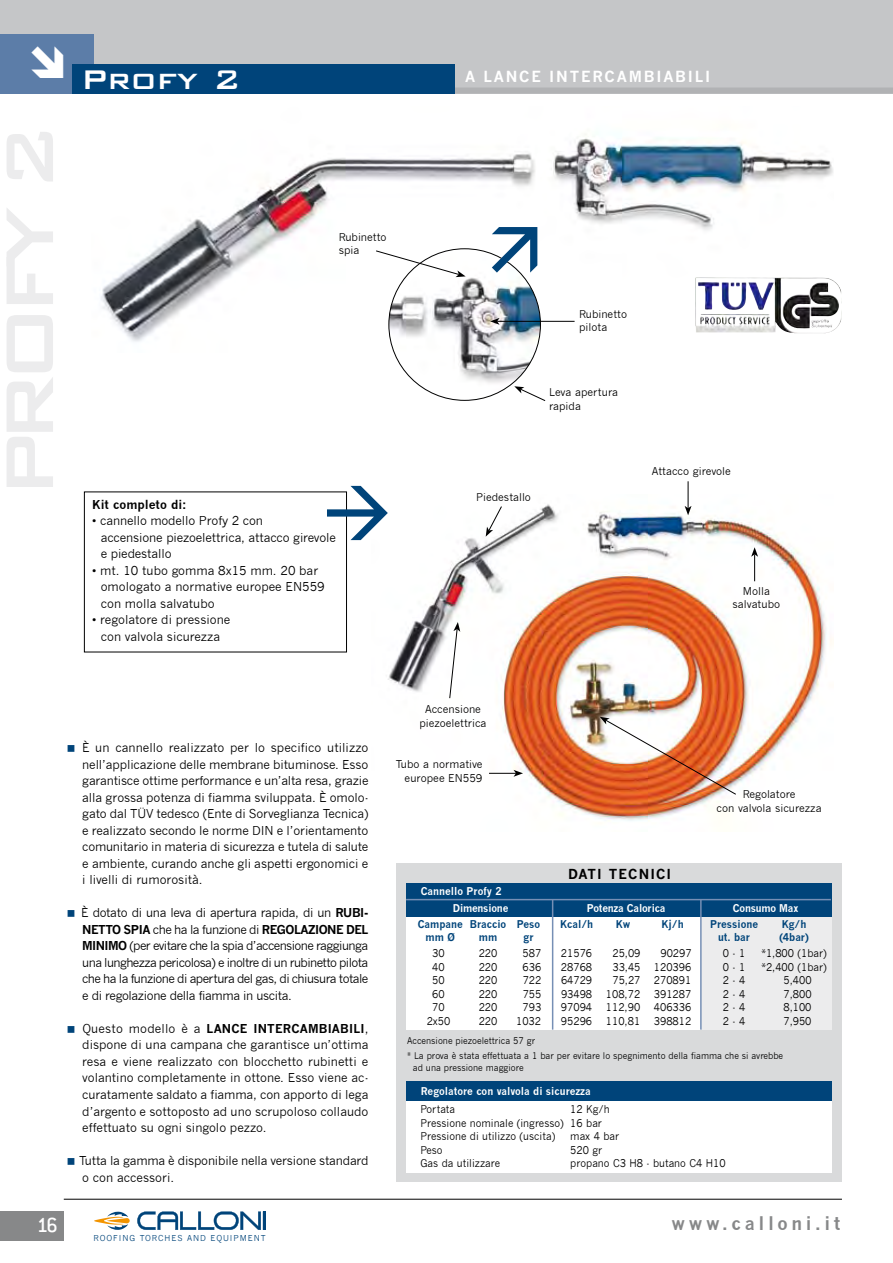
<style>
.page{position:relative;width:893px;height:1263px;background:#fff}
.page>*{position:absolute;margin:0;border:0;box-sizing:border-box;transform-origin:0 0}
.t1{font:500 36px "Bank Gothic BT";color:#fff}
.t2{font:500 22.5px "Conduit ITC";color:#fff}
.t3{font:700 18px "News Gothic";color:#878889}
.t4{font:700 15px "News Gothic";letter-spacing:.12em;color:#fff}
.t5{font:700 13.5px "News Gothic";letter-spacing:.085em;color:#000}
.t6{font:12px/16.5px "News Gothic";letter-spacing:-.01em;color:#000;text-align:justify}
.t7{font:700 12px "News Gothic";color:#000}
.t8{font:10.5px "News Gothic";color:#000;scale:.95 1}
.t9{font:10.5px/13.5px "News Gothic";color:#000;text-align:center}
.t10{font:700 10.5px/16.5px "News Gothic";letter-spacing:-.015em;color:#fff;scale:.95 1}
.t11{font:700 10.5px "News Gothic";color:#00447a;scale:.95 1}
.t12{font:9px/15px "News Gothic";color:#000;scale:.95 1}
.t13{font:7.95px "News Gothic";letter-spacing:.12em;color:#00447a}
.s1{font-weight:700}
</style>
<div class="page">
<svg style="left:137px;top:1211px;width:129px;height:19px"></svg>
<svg style="left:94px;top:1212px;width:36px;height:18px"></svg>
<div style="left:0;top:0;width:893px;height:94px;background:#c5c6c8"></div>
<div style="left:198px;top:88px;width:695px;height:6px;background:#b1b2b4"></div>
<div style="left:0;top:34px;width:94px;height:60px;background:#5c7da8"></div>
<div style="left:72px;top:64px;width:383px;height:30px;background:#00447a"></div>
<img style="left:388px;top:504px;width:444px;height:317px">
<svg style="left:486px;top:505px;width:16px;height:32px"></svg>
<img style="left:600px;top:717px;width:137px;height:78px">
<svg style="left:751px;top:547px;width:7px;height:34px"></svg>
<svg style="left:685px;top:481px;width:6px;height:34px"></svg>
<img style="left:101px;top:134px;width:733px;height:219px">
<img style="left:389px;top:249px;width:151px;height:151px;border-radius:50%">
<svg style="left:514px;top:386px;width:32px;height:15px"></svg>
<svg style="left:449px;top:622px;width:11px;height:77px"></svg>
<div style="left:397px;top:864px;width:445px;height:318px;background:#d9dadb"></div>
<div style="left:406px;top:910px;width:153px;height:120px;background:#fff"></div>
<div style="left:406px;top:1091px;width:425px;height:81px;background:#fff"></div>
<div style="left:553px;top:909px;width:213px;height:121px;background:#fff"></div>
<div style="left:701px;top:902px;width:130px;height:128px;background:#ececed"></div>
<div style="left:406px;top:883px;width:425px;height:34px;background:#00447a"></div>
<div style="left:406px;top:1081px;width:425px;height:20px;background:#00447a"></div>
<hr style="left:552px;top:900px;width:1px;height:130px;background:#768fb5">
<hr style="left:700px;top:900px;width:2px;height:130px;background:#768fb5">
<hr style="left:406px;top:899px;width:425px;height:1px;background:#768fb5">
<img style="left:811px;top:324px;width:21px;height:4px">
<hr style="left:64px;top:1199px;width:778px;height:1px;background:#000">
<div style="left:0;top:1211px;width:64px;height:30px;background:#878889"></div>
<div style="left:84px;top:491px;width:263px;height:161px;border:1px solid #000"></div>
<svg style="left:489px;top:770px;width:34px;height:7px"></svg>
<svg style="left:375px;top:250px;width:91px;height:27px"></svg>
<hr style="left:497px;top:321px;width:78px;height:1px;background:#000">
<svg style="left:490px;top:318px;width:10px;height:7px"></svg>
<svg style="left:327px;top:491px;width:20px;height:49px"></svg>
<svg style="left:492px;top:227px;width:45px;height:46px"></svg>
<h1 class="t1" style="left:81px;top:60px;width:162px">Profy 2</h1>
<p class="t4" style="left:465px;top:67px;width:247px">A lance intercambiabili</p>
<p class="t9" style="left:339px;top:230px;width:49px;text-align:left">Rubinetto spia</p>
<p class="t7" style="left:92px;top:497px;width:96px">Kit completo di:</p>
<p class="t6" style="left:101px;top:513px;width:237px;text-align:left;text-indent:-9px">• cannello modello Profy 2 con<br>accensione piezoelettrica, attacco girevole e piedestallo</p>
<p class="t6" style="left:101px;top:562px;width:225px;text-align:left;text-indent:-9px">• mt. 10 tubo gomma 8x15 mm. 20 bar omologato a normative europee EN 559 con molla salvatubo</p>
<p class="t6" style="left:92px;top:612px;width:140px;text-align:center">• regolatore di pressione con valvola sicurezza</p>
<p class="t9" style="left:579px;top:307px;width:49px;text-align:left">Rubinetto pilota</p>
<p class="t9" style="left:549px;top:386px;width:70px;text-align:left">Leva apertura rapida</p>
<p class="t9" style="left:476px;top:490px;width:56px">Piedestallo</p>
<p class="t9" style="left:652px;top:465px;width:81px">Attacco girevole</p>
<p class="t9" style="left:733px;top:584px;width:49px">Molla salvatubo</p>
<p class="t6" style="left:82px;top:740px;width:288px">È un cannello realizzato per lo specifico utilizzo nell’applicazione delle membrane bituminose. Esso garantisce ottime performance e un’alta resa, grazie alla grossa potenza di fiamma sviluppata. È omolo&shy;gato dal tüv tedesco (Ente di Sorveglianza Tecnica) e realizzato secondo le norme DIN</p>
<p class="t6" style="left:82px;top:822px;width:288px;text-indent:195px">e l’orientamento comunitario in materia di sicurezza e tutela di salute e ambiente, curando anche gli aspetti ergonomici e i livelli di rumorosità.</p>
<p class="t6" style="left:81px;top:905px;width:289px">È dotato di una leva di apertura rapida, di un <span class="s1">rubi&shy;netto spia</span> che ha la funzione di <span class="s1">regolazione del minimo</span> (per evitare che la spia d’accensione raggiunga una lunghezza pericolosa) e inoltre di un rubinetto pilota che ha la funzione di apertura del gas, di chiusura totale e di regolazione della fiamma in uscita.</p>
<p class="t6" style="left:82px;top:1020px;width:288px">Questo modello è a <span class="s1">lance intercambiabili</span>, dispone di una campana che garantisce un’ottima resa e viene realizzato con blocchetto rubinetti e volantino completamente in ottone. Esso viene ac&shy;curatamente saldato a fiamma, con apporto di lega d’argento e sottoposto ad uno scrupoloso collaudo effettuato su ogni singolo pezzo.</p>
<p class="t6" style="left:79px;top:1152px;width:291px">Tutta la gamma è disponibile nella versione standard o con accessori.</p>
<p class="t9" style="left:419px;top:702px;width:69px">Accensione piezoelettrica</p>
<p class="t9" style="left:396px;top:758px;width:88px;text-align:right">Tubo a normative europee EN 559</p>
<p class="t10" style="left:453px;top:883px;width:60px;text-indent:-32px">Cannello Profy 2<br>Dimensione</p>
<p class="t5" style="left:568px;top:866px;width:105px">Dati tecnici</p>
<p class="t9" style="left:716px;top:788px;width:107px">Regolatore<br>con valvola sicurezza</p>
<p class="t10" style="left:587px;top:899px;width:84px">Potenza Calorica</p>
<p class="t10" style="left:733px;top:899px;width:70px">Consumo Max</p>
<p class="t11" style="left:418px;top:918px;width:130px">Campane Braccio Peso</p>
<p class="t11" style="left:560px;top:918px;width:36px">Kcal/h</p>
<p class="t11" style="left:616px;top:918px;width:17px">Kw</p>
<p class="t11" style="left:662px;top:918px;width:42px">Kj/h P</p>
<p class="t11" style="left:717px;top:918px;width:45px">ressione</p>
<p class="t11" style="left:782px;top:918px;width:27px">Kg/h</p>
<p class="t11" style="left:426px;top:930px;width:32px">mm Ø</p>
<p class="t11" style="left:479px;top:930px;width:21px">mm</p>
<p class="t11" style="left:523px;top:930px;width:12px">gr</p>
<p class="t11" style="left:718px;top:930px;width:35px">ut. bar</p>
<p class="t11" style="left:779px;top:930px;width:33px">(4bar)</p>
<p class="t8" style="left:432px;top:947px;width:15px">30</p>
<p class="t8" style="left:479px;top:947px;width:21px">220</p>
<p class="t8" style="left:523px;top:947px;width:21px">587</p>
<p class="t8" style="left:561px;top:947px;width:34px">21576</p>
<p class="t8" style="left:612px;top:947px;width:31px">25,09</p>
<p class="t8" style="left:660px;top:947px;width:34px">90297</p>
<p class="t8" style="left:723px;top:947px;width:25px">0 - 1</p>
<p class="t8" style="left:761px;top:947px;width:70px">*1,800 (1bar)</p>
<p class="t8" style="left:432px;top:961px;width:15px">40</p>
<p class="t8" style="left:479px;top:961px;width:21px">220</p>
<p class="t8" style="left:523px;top:961px;width:21px">636</p>
<p class="t8" style="left:561px;top:961px;width:34px">28768</p>
<p class="t8" style="left:612px;top:961px;width:31px">33,45</p>
<p class="t8" style="left:654px;top:961px;width:41px">120396</p>
<p class="t8" style="left:723px;top:961px;width:25px">0 - 1</p>
<p class="t8" style="left:761px;top:961px;width:70px">*2,400 (1bar)</p>
<p class="t8" style="left:432px;top:974px;width:15px">50</p>
<p class="t8" style="left:479px;top:974px;width:21px">220</p>
<p class="t8" style="left:523px;top:974px;width:21px">722</p>
<p class="t8" style="left:561px;top:974px;width:34px">64729</p>
<p class="t8" style="left:612px;top:974px;width:31px">75,27</p>
<p class="t8" style="left:654px;top:974px;width:41px">270891</p>
<p class="t8" style="left:723px;top:974px;width:25px">2 - 4</p>
<p class="t8" style="left:783px;top:974px;width:31px">5,400</p>
<p class="t8" style="left:432px;top:988px;width:15px">60</p>
<p class="t8" style="left:479px;top:988px;width:21px">220</p>
<p class="t8" style="left:523px;top:988px;width:21px">755</p>
<p class="t8" style="left:561px;top:988px;width:34px">93498</p>
<p class="t8" style="left:606px;top:988px;width:38px">108,72</p>
<p class="t8" style="left:654px;top:988px;width:41px">391287</p>
<p class="t8" style="left:723px;top:988px;width:25px">2 - 4</p>
<p class="t8" style="left:783px;top:988px;width:31px">7,800</p>
<p class="t8" style="left:432px;top:1001px;width:15px">70</p>
<p class="t8" style="left:479px;top:1001px;width:21px">220</p>
<p class="t8" style="left:523px;top:1001px;width:21px">793</p>
<p class="t8" style="left:561px;top:1001px;width:34px">97094</p>
<p class="t8" style="left:606px;top:1001px;width:38px">112,90</p>
<p class="t8" style="left:654px;top:1001px;width:41px">406336</p>
<p class="t8" style="left:723px;top:1001px;width:25px">2 - 4</p>
<p class="t8" style="left:783px;top:1001px;width:31px">8,100</p>
<p class="t8" style="left:427px;top:1015px;width:26px">2x50</p>
<p class="t8" style="left:479px;top:1015px;width:21px">220</p>
<p class="t8" style="left:516px;top:1015px;width:28px">1032</p>
<p class="t8" style="left:561px;top:1015px;width:34px">95296</p>
<p class="t8" style="left:606px;top:1015px;width:38px">110,81</p>
<p class="t8" style="left:654px;top:1015px;width:41px">398812</p>
<p class="t8" style="left:723px;top:1015px;width:25px">2 - 4</p>
<p class="t8" style="left:783px;top:1015px;width:31px">7,950</p>
<p class="t12" style="left:407px;top:1033px;width:397px">Accensione piezoelettrica 57 gr<br>* La prova è stata effettuata a 1 bar per evitare lo spegnimento della fiamma che si avrebbe</p>
<p class="t12" style="left:413px;top:1060px;width:118px">ad una pressione maggiore</p>
<p class="t10" style="left:421px;top:1083px;width:180px">Regolatore con valvola di sicurezza</p>
<p class="t8" style="left:407px;top:1103px;width:52px">Portata</p>
<p class="t8" style="left:570px;top:1103px;width:43px">12 Kg/h</p>
<p class="t8" style="left:420px;top:1117px;width:193px">Pressione nominale (ingresso) 16 bar</p>
<p class="t8" style="left:407px;top:1130px;width:158px">Pressione di utilizzo (uscita)</p>
<p class="t8" style="left:570px;top:1130px;width:53px">max 4 bar</p>
<p class="t8" style="left:407px;top:1144px;width:39px">Peso</p>
<p class="t8" style="left:570px;top:1144px;width:35px">520 gr</p>
<p class="t8" style="left:407px;top:1157px;width:99px">Gas da utilizzare</p>
<p class="t8" style="left:570px;top:1157px;width:165px">propano C3 H8 - butano C4 H 10</p>
<h2 class="t2" style="left:37px;top:1212px;width:23px">16</h2>
<h3 class="t3" style="left:671px;top:1212px;width:170px">www.calloni.it</h3>
<p class="t13" style="left:94px;top:1233px;width:174px">roofing torches and equipment</p>
</div>
